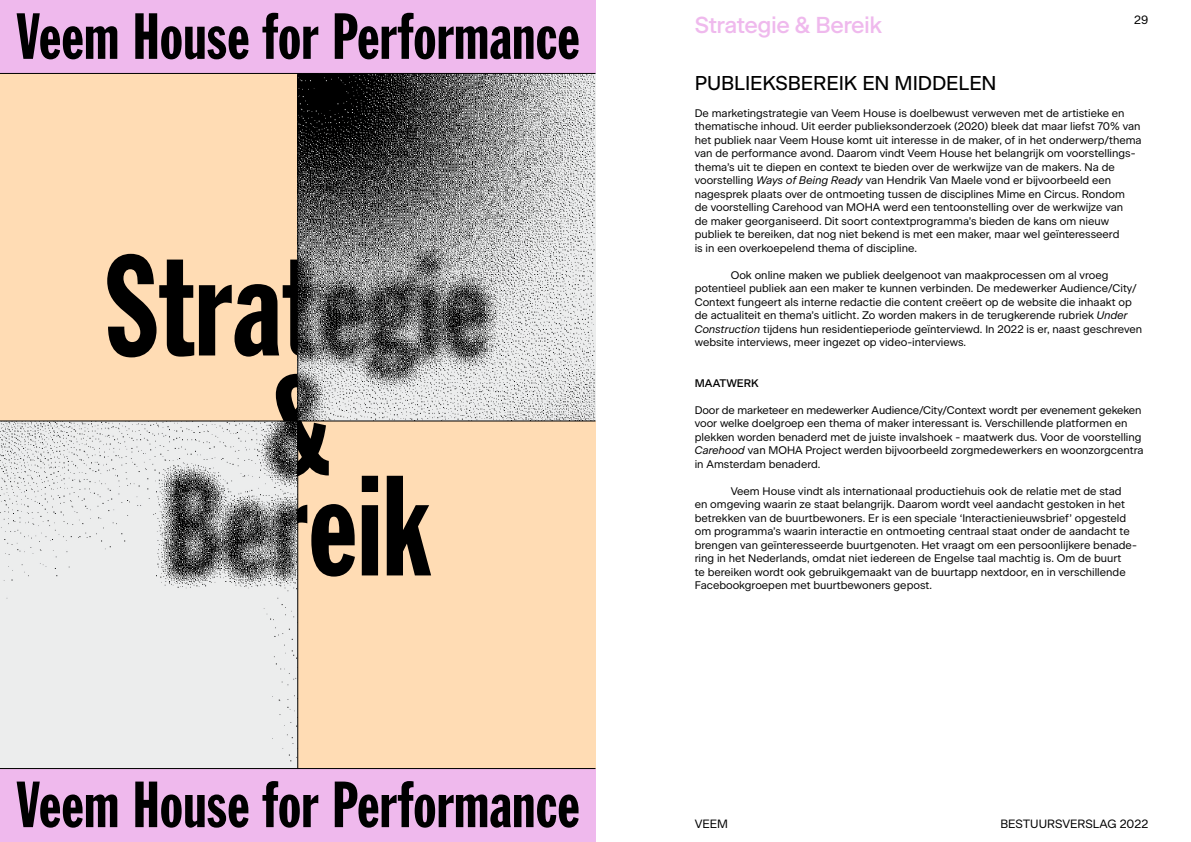
<style>
.page{position:relative;width:1191px;height:842px;background:#fff}
.page>*{position:absolute;margin:0;border:0;box-sizing:border-box;transform-origin:0 0}
.t1{font:140px/120px "Franklin Gothic Extra Cond";letter-spacing:.005em;color:#000;text-align:center}
.t2{font:64px "Franklin Gothic Extra Cond";letter-spacing:.005em;color:#000}
.t3{font:500 23px "Beausite Classic";letter-spacing:-.02em;color:#efb9ed}
.t4{font:20px "Beausite Classic";letter-spacing:-.005em;color:#000}
.t5{font:12px "Beausite Classic Clear";color:#000}
.t6{font:11px/13.5px "Beausite Classic Clear";color:#000}
.t7{font:500 11px "Beausite Classic";color:#000}
.s1{font-style:italic}
</style>
<div class="page">
<div style="left:0;top:0;width:596px;height:74px;background:#efb9ed"></div>
<div style="left:0;top:768px;width:596px;height:74px;background:#efb9ed"></div>
<div style="left:0;top:74px;width:297px;height:347px;background:#ffdcb4"></div>
<img style="left:298px;top:74px;width:297px;height:347px">
<img style="left:0;top:422px;width:297px;height:346px">
<div style="left:298px;top:421px;width:297px;height:347px;background:#ffdcb4"></div>
<hr style="left:0;top:73px;width:595px;height:1px;background:#000">
<hr style="left:0;top:768px;width:595px;height:1px;background:#000">
<hr style="left:0;top:421px;width:595px;height:1px;background:#000">
<hr style="left:297px;top:74px;width:1px;height:695px;background:#000">
<h2 class="t2" style="left:16px;top:2px;width:565px">Veem House for Performance</h2>
<h1 class="t1" style="left:106px;top:251px;width:385px">Strategie &amp;</h1>
<h1 class="t1" style="left:164px;top:471px;width:270px">Bereik</h1>
<h3 class="t3" style="left:694px;top:7px;width:189px">Strategie &amp; Bereik</h3>
<p class="t5" style="left:1134px;top:10px;width:16px">29</p>
<h3 class="t4" style="left:694px;top:68px;width:303px">PUBLIEKSBEREIK EN MIDDELEN</h3>
<p class="t6" style="left:694px;top:105px;width:448px">De marketingstrategie van Veem House is doelbewust verweven met de artistieke en thematische inhoud. Uit eerder publieksonderzoek (2020) bleek dat maar liefst 70% van het publiek naar Veem House komt uit interesse in de maker, of in het onderwerp/thema van de performance avond. Daarom vindt Veem House het belangrijk om voorstellings&shy;thema’s uit te diepen en context te bieden over de werkwijze van de makers. Na de voorstelling <span class="s1">Ways of Being Ready</span> van Hendrik Van Maele vond er bijvoorbeeld een nagesprek plaats over de ontmoeting tussen de disciplines Mime en Circus. Rondom<br>de voorstelling Carehood van MOHA werd een tentoonstelling over de werkwijze van<br>de maker georganiseerd. Dit soort contextprogramma’s bieden de kans om nieuw publiek te bereiken, dat nog niet bekend is met een maker, maar wel geïnteresseerd<br>is in een overkoepelend thema of discipline.</p>
<p class="t6" style="left:694px;top:267px;width:449px;text-indent:36px">Ook online maken we publiek deelgenoot van maakprocessen om al vroeg potentieel publiek aan een maker te kunnen verbinden. De medewerker Audience/City/ Context fungeert als interne redactie die content creëert op de website die inhaakt op de actualiteit en thema’s uitlicht. Zo worden makers in de terugkerende rubriek <span class="s1">Under Construction</span> tijdens hun residentieperiode geïnterviewd. In 2022 is er, naast geschreven website interviews, meer ingezet op video-interviews.</p>
<p class="t7" style="left:694px;top:374px;width:65px">MAATWERK</p>
<p class="t6" style="left:694px;top:402px;width:450px">Door de marketeer en medewerker Audience/City/Context wordt per evenement gekeken voor welke doelgroep een thema of maker interessant is. Verschillende platformen en plekken worden benaderd met de juiste invalshoek - maatwerk dus. Voor de voorstelling <span class="s1">Carehood</span> van MOHA Project werden bijvoorbeeld zorgmedewerkers en woonzorgcentra in Amsterdam benaderd.</p>
<p class="t6" style="left:694px;top:483px;width:443px;text-indent:36px">Veem House vindt als internationaal productiehuis ook de relatie met de stad en omgeving waarin ze staat belangrijk. Daarom wordt veel aandacht gestoken in het betrekken van de buurtbewoners. Er is een speciale ‘Interactienieuwsbrief’ opgesteld om programma’s waarin interactie en ontmoeting centraal staat onder de aandacht te brengen van geïnteresseerde buurtgenoten. Het vraagt om een persoonlijkere benade&shy;ring in het Nederlands, omdat niet iedereen de Engelse taal machtig is. Om de buurt<br>te bereiken wordt ook gebruikgemaakt van de buurtapp nextdoor, en in verschillende Facebookgroepen met buurtbewoners gepost.</p>
<h2 class="t2" style="left:16px;top:770px;width:565px">Veem House for Performance</h2>
<p class="t5" style="left:472px;top:814px;width:82px">VOORWOORD</p>
<p class="t5" style="left:99px;top:814px;width:35px">VEEM</p>
<p class="t5" style="left:694px;top:814px;width:35px">VEEM</p>
<p class="t5" style="left:1000px;top:814px;width:150px">BESTUURSVERSLAG 2022</p>
</div>
